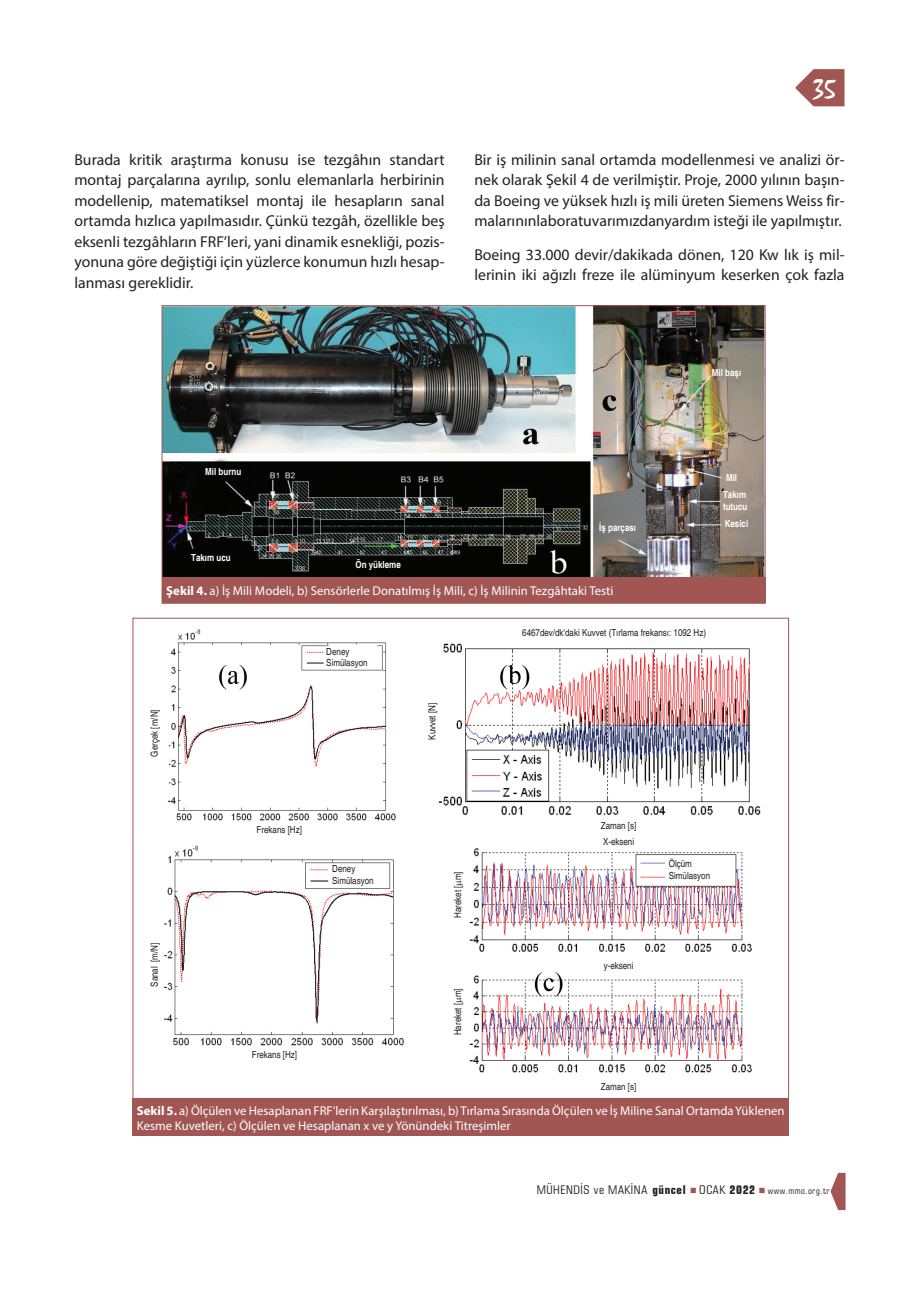
<style>
.page{position:relative;width:919px;height:1289px;background:#fff}
.page>*{position:absolute;margin:0;border:0;box-sizing:border-box;transform-origin:0 0}
.t1{font:27px "TR Mystical Plain";color:#fff}
.t2{font:15.75px/20.5px "Myriad Pro";color:#231f20;text-align:justify}
.t3{font:12.75px/15.3px "Myriad Pro";color:#fff}
.t4{font:condensed 12px "Square 721 BT";letter-spacing:.05em;color:#231f20}
.t5{font:condensed 9.75px/11.7px "Helvetica";color:#231f20}
.t6{font:700 condensed 9.75px/17px "Helvetica";color:#fff}
.t7{font:condensed 9px "Square 721 BT";letter-spacing:.05em;color:#231f20}
.s1{font-weight:700}
</style>
<div class="page">
<svg style="left:795px;top:69px;width:49px;height:37px"></svg>
<svg style="left:830px;top:1172px;width:15px;height:37px"></svg>
<img style="left:164px;top:307px;width:599px;height:270px">
<div style="left:162px;top:577px;width:603px;height:25px;background:#a15654"></div>
<img style="left:138px;top:627px;width:623px;height:446px">
<div style="left:132px;top:1098px;width:656px;height:37px;background:#a15654"></div>
<svg style="left:456px;top:880px;width:7px;height:5px"></svg>
<svg style="left:456px;top:997px;width:7px;height:5px"></svg>
<h1 class="t1" style="left:812px;top:73px;width:24px">35</h1>
<p class="t2" style="left:74px;top:149px;width:371px">Burada kritik araştırma konusu ise tezgâhın standart montaj parçalarına ayrılıp, sonlu elemanlarla herbirinin modellenip, matematiksel montaj ile hesapların sanal ortamda hızlıca yapılmasıdır. Çünkü tezgâh, özellikle beş eksenli tezgâhların FRF’leri, yani dinamik esnekliği, pozis&shy;yonuna göre değiştiği için yüzlerce konumun hızlı hesap&shy;lanması gereklidir.</p>
<p class="t2" style="left:474px;top:149px;width:371px">Bir iş milinin sanal ortamda modellenmesi ve analizi ör&shy;nek olarak Şekil 4 de verilmiştir. Proje, 2000 yılının başın&shy;da Boeing ve yüksek hızlı iş mili üreten Siemens Weiss fir&shy;malarınınlaboratuvarımızdanyardım isteği ile yapılmıştır.</p>
<p class="t2" style="left:474px;top:244px;width:371px">Boeing 33.000 devir/dakikada dönen, 120 Kw lık iş mil&shy;lerinin iki ağızlı freze ile alüminyum keserken çok fazla</p>
<p class="t6" style="left:205px;top:463px;width:37px">Mil burnu</p>
<p class="t6" style="left:191px;top:548px;width:41px">Takım ucu</p>
<p class="t6" style="left:355px;top:556px;width:47px">Ön yükleme</p>
<p class="t6" style="left:712px;top:364px;width:31px">Mil başı</p>
<p class="t6" style="left:723px;top:469px;width:25px;text-indent:3px">Mil<br>Takım</p>
<p class="t6" style="left:723px;top:498px;width:26px">tutucu</p>
<p class="t6" style="left:599px;top:519px;width:38px">İş parçası</p>
<p class="t6" style="left:724px;top:515px;width:25px">Kesici</p>
<p class="t3" style="left:166px;top:582px;width:448px"><span class="s1">Şekil 4.</span> a) İş Mili Modeli, b) Sensörlerle Donatılmış İş Mili, c) İş Milinin Tezgâhtaki Testi</p>
<p class="t5" style="left:326px;top:645px;width:43px">Deney<br>Simülasyon</p>
<p class="t5" style="left:148px;top:756px;width:49px;rotate:-90deg">Gerçek [m/N]</p>
<p class="t5" style="left:426px;top:739px;width:38px;rotate:-90deg">Kuvvet [N]</p>
<p class="t5" style="left:148px;top:986px;width:45px;rotate:-90deg">Sanal [m/N]</p>
<p class="t5" style="left:256px;top:823px;width:47px">Frekans [Hz]</p>
<p class="t5" style="left:332px;top:863px;width:43px">Deney<br>Simülasyon</p>
<p class="t5" style="left:252px;top:1048px;width:47px">Frekans [Hz]</p>
<p class="t5" style="left:452px;top:918px;width:48px;rotate:-90deg">Hareket [ m]</p>
<p class="t5" style="left:452px;top:1035px;width:48px;rotate:-90deg">Hareket [ m]</p>
<p class="t5" style="left:522px;top:627px;width:185px">6467dev/dk'daki Kuvvet (Tırlama frekansı: 1092 Hz)</p>
<p class="t5" style="left:600px;top:819px;width:37px">Zaman [s]</p>
<p class="t5" style="left:603px;top:835px;width:33px">X-ekseni</p>
<p class="t5" style="left:603px;top:960px;width:31px">y-ekseni</p>
<p class="t5" style="left:668px;top:857px;width:43px">Ölçüm<br>Simülasyon</p>
<p class="t5" style="left:600px;top:1080px;width:37px">Zaman [s]</p>
<p class="t3" style="left:137px;top:1102px;width:649px"><span class="s1">Sekil 5.</span> a) Ölçülen ve Hesaplanan FRF’lerin Karşılaştırılması, b) Tırlama Sırasında Ölçülen ve İş Miline Sanal Ortamda Yüklenen<br>Kesme Kuvetleri, c) Ölçülen ve Hesaplanan x ve y Yönündeki Titreşimler</p>
<p class="t4" style="left:536px;top:1182px;width:220px">MÜHENDİS ve MAKİNA <span class="s1">güncel</span> OCAK <span class="s1">2022</span></p>
<p class="t7" style="left:767px;top:1185px;width:63px">www.mmo.org.tr</p>
</div>
